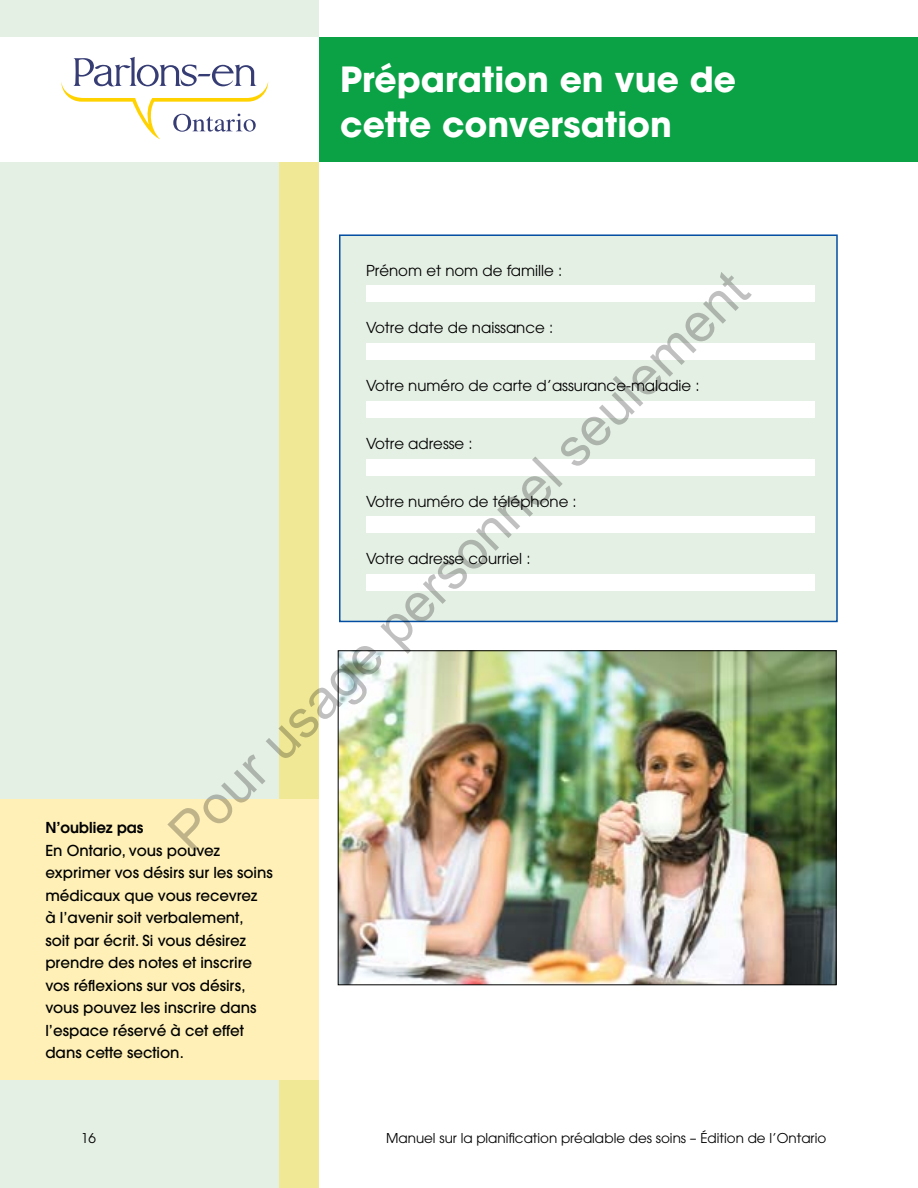
<style>
.page{position:relative;width:918px;height:1188px;background:#fff}
.page>*{position:absolute;margin:0;border:0;box-sizing:border-box;transform-origin:0 0}
.t1{font:54px "Arial";color:rgb(0 0 0/.25)}
.t2{font:700 34.5px/45px "Avant Garde";color:#fff}
.t3{font:500 15px/22.5px "Avant Garde";color:#000}
.t4{font:15px "Avant Garde";color:#000}
.t5{font:600 15px "Avant Garde";color:#000}
.t6{font:13.5px "Avant Garde";color:#000}
</style>
<div class="page">
<div style="left:0;top:0;width:319px;height:1188px;background:#e5f0e4"></div>
<div style="left:279px;top:149px;width:40px;height:1039px;background:#f0e894"></div>
<div style="left:1px;top:38px;width:914px;height:124px;background:#0aa245"></div>
<div style="left:0;top:38px;width:319px;height:124px;background:#fff"></div>
<svg style="left:61px;top:57px;width:207px;height:82px"></svg>
<div style="left:339px;top:234px;width:499px;height:388px;background:#e5f0e4;border:2px solid #034ea2"></div>
<div style="left:366px;top:286px;width:448px;height:16px;background:#fff"></div>
<div style="left:366px;top:344px;width:448px;height:16px;background:#fff"></div>
<div style="left:366px;top:401px;width:448px;height:17px;background:#fff"></div>
<div style="left:366px;top:459px;width:448px;height:16px;background:#fff"></div>
<div style="left:366px;top:517px;width:448px;height:16px;background:#fff"></div>
<div style="left:366px;top:575px;width:448px;height:16px;background:#fff"></div>
<div style="left:0;top:799px;width:319px;height:281px;background:#fef0b7"></div>
<img style="left:340px;top:652px;width:495px;height:331px">
<div style="left:870px;top:38px;width:48px;height:124px;background:#0aa245"></div>
<h2 class="t2" style="left:340px;top:57px;width:397px">Préparation en vue de cette conversation</h2>
<p class="t4" style="left:366px;top:261px;width:198px">Prénom et nom de famille :</p>
<h1 class="t1" style="left:153px;top:816px;width:794px;rotate:-45deg">Pour usage personnel seulement</h1>
<p class="t4" style="left:366px;top:319px;width:189px">Votre date de naissance :</p>
<p class="t4" style="left:366px;top:377px;width:335px">Votre numéro de carte d’assurance-maladie :</p>
<p class="t4" style="left:366px;top:435px;width:108px">Votre adresse :</p>
<p class="t4" style="left:366px;top:492px;width:212px">Votre numéro de téléphone :</p>
<p class="t4" style="left:366px;top:550px;width:166px">Votre adresse courriel :</p>
<p class="t5" style="left:45px;top:818px;width:100px">N’oubliez pas</p>
<p class="t3" style="left:45px;top:839px;width:229px">En Ontario, vous pouvez exprimer vos désirs sur les soins médicaux que vous recevrez<br>à l’avenir soit verbalement,<br>soit par écrit. Si vous désirez prendre des notes et inscrire vos réflexions sur vos désirs, vous pouvez les inscrire dans l’espace réservé à cet effet dans cette section.</p>
<p class="t6" style="left:81px;top:1130px;width:16px">16</p>
<p class="t6" style="left:386px;top:1130px;width:442px">Manuel sur la planification préalable des soins – Édition de l’Ontario</p>
</div>
